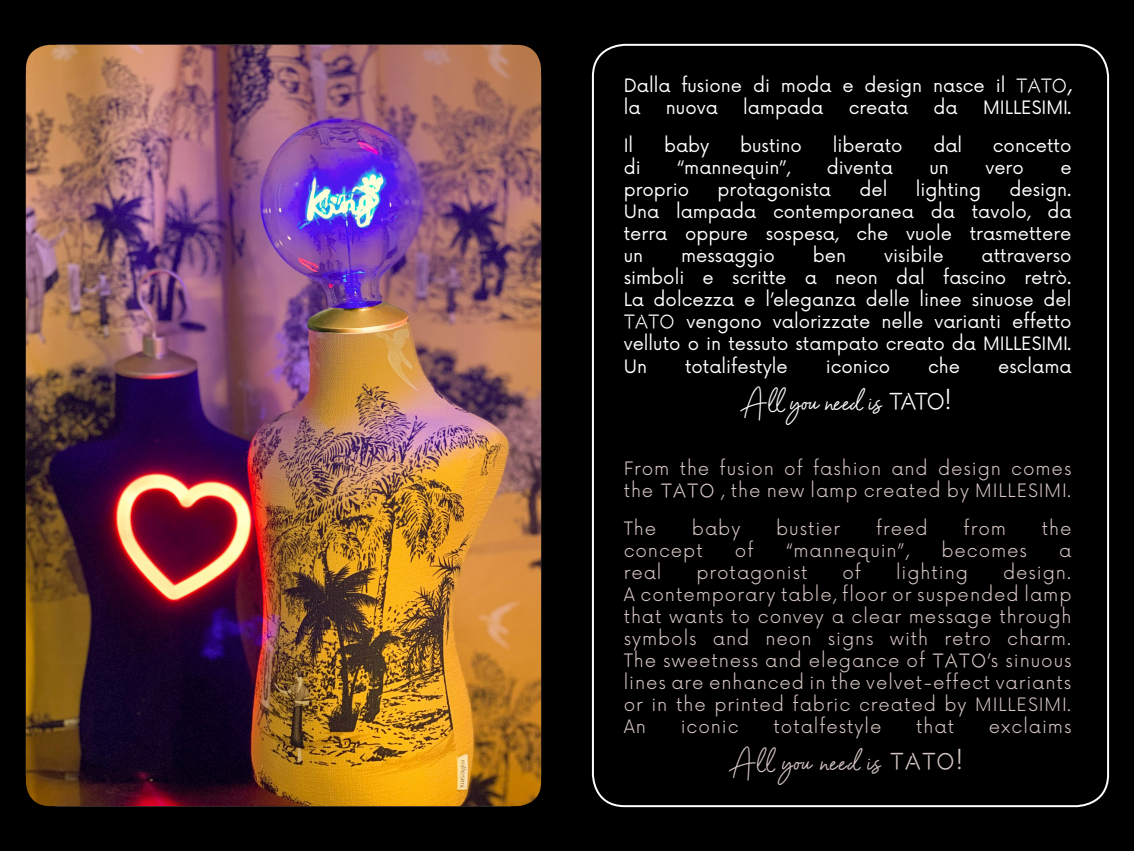
<style>
.page{position:relative;width:1134px;height:851px;background:#fff}
.page>*{position:absolute;margin:0;border:0;box-sizing:border-box;transform-origin:0 0}
.t1{font:24px "Barcelony";letter-spacing:.03em;color:#fff}
.t2{font:24px "Barcelony";letter-spacing:.05em;color:#d6c7c4}
.t3{font:18px/22px "Now";color:#fff;text-align:justify}
.t4{font:300 18px/22px "Now";letter-spacing:.05em;color:#d6c7c4;text-align:justify}
.s1{font-family:"Beon";font-weight:500;font-size:20px}
.s2{font-size:22px}
.s3{font-family:"Beon";font-weight:500}
.s4{font-family:"Now"}
</style>
<div class="page">
<div style="left:0;top:0;width:578px;height:850px;background:#000"></div>
<img style="left:26px;top:45px;width:515px;height:761px">
<div style="left:556px;top:0;width:578px;height:850px;background:#000"></div>
<p class="t3" style="left:624px;top:73px;width:449px">Dalla fusione di moda e design nasce il <span class="s1">TATO</span><span class="s2">, </span>la</p>
<p class="t3" style="left:666px;top:95px;width:54px">nuova</p>
<p class="t3" style="left:743px;top:95px;width:82px">lampada</p>
<p class="t3" style="left:849px;top:95px;width:61px">creata</p>
<p class="t3" style="left:934px;top:95px;width:26px">da</p>
<p class="t3" style="left:983px;top:95px;width:90px">MILLESIMI.</p>
<p class="t3" style="left:624px;top:133px;width:11px">Il</p>
<p class="t3" style="left:664px;top:133px;width:47px">baby</p>
<p class="t3" style="left:740px;top:133px;width:63px">bustino</p>
<p class="t3" style="left:833px;top:133px;width:71px">liberato</p>
<p class="t3" style="left:933px;top:133px;width:30px">dal</p>
<p class="t3" style="left:993px;top:133px;width:80px">concetto</p>
<p class="t3" style="left:624px;top:155px;width:19px">di</p>
<p class="t3" style="left:677px;top:155px;width:115px">“mannequin”,</p>
<p class="t3" style="left:827px;top:155px;width:68px">diventa</p>
<p class="t3" style="left:929px;top:155px;width:21px">un</p>
<p class="t3" style="left:985px;top:155px;width:40px">vero</p>
<p class="t3" style="left:1060px;top:155px;width:13px">e</p>
<p class="t3" style="left:624px;top:177px;width:67px">proprio</p>
<p class="t3" style="left:717px;top:177px;width:115px">protagonista</p>
<p class="t3" style="left:859px;top:177px;width:29px">del</p>
<p class="t3" style="left:916px;top:177px;width:67px">lighting</p>
<p class="t3" style="left:1009px;top:177px;width:64px">design.</p>
<p class="t3" style="left:624px;top:199px;width:449px">Una lampada contemporanea da tavolo, da terra oppure sospesa, che vuole trasmettere un</p>
<p class="t3" style="left:681px;top:243px;width:95px">messaggio</p>
<p class="t3" style="left:813px;top:243px;width:35px">ben</p>
<p class="t3" style="left:884px;top:243px;width:61px">visibile</p>
<p class="t3" style="left:624px;top:243px;width:449px;text-align:right">attraverso<br>simboli e scritte a neon dal fascino retrò.</p>
<p class="t3" style="left:624px;top:287px;width:449px">La dolcezza e l’eleganza delle linee sinuose del <span class="s1">TATO</span> vengono valorizzate nelle varianti effetto velluto o in tessuto stampato creato da MILLESIMI.</p>
<p class="t3" style="left:624px;top:353px;width:25px">Un</p>
<p class="t3" style="left:685px;top:353px;width:104px">totalifestyle</p>
<p class="t3" style="left:826px;top:353px;width:66px">iconico</p>
<p class="t3" style="left:928px;top:353px;width:33px">che</p>
<p class="t3" style="left:998px;top:353px;width:75px">esclama</p>
<p class="t1" style="left:743px;top:386px;width:210px">All you need is <span class="s3">TATO</span><span class="s4">!</span></p>
<p class="t4" style="left:624px;top:456px;width:449px">From the fusion of fashion and design comes the <span class="s1">TATO</span> , the new lamp created by MILLESIMI.</p>
<p class="t4" style="left:624px;top:516px;width:34px">The</p>
<p class="t4" style="left:692px;top:516px;width:50px">baby</p>
<p class="t4" style="left:776px;top:516px;width:66px">bustier</p>
<p class="t4" style="left:876px;top:516px;width:53px">freed</p>
<p class="t4" style="left:964px;top:516px;width:44px">from</p>
<p class="t4" style="left:1042px;top:516px;width:31px">the</p>
<p class="t4" style="left:624px;top:538px;width:81px">concept</p>
<p class="t4" style="left:735px;top:538px;width:20px">of</p>
<p class="t4" style="left:786px;top:538px;width:125px">“mannequin”,</p>
<p class="t4" style="left:941px;top:538px;width:87px">becomes</p>
<p class="t4" style="left:1059px;top:538px;width:14px">a</p>
<p class="t4" style="left:624px;top:560px;width:39px">real</p>
<p class="t4" style="left:696px;top:560px;width:113px">protagonist</p>
<p class="t4" style="left:842px;top:560px;width:20px">of</p>
<p class="t4" style="left:896px;top:560px;width:73px">lighting</p>
<p class="t4" style="left:1003px;top:560px;width:70px">design.</p>
<p class="t4" style="left:624px;top:582px;width:449px">A contemporary table, floor or suspended lamp that wants to convey a clear message through symbols and neon signs with retro charm.</p>
<p class="t4" style="left:624px;top:648px;width:449px">The sweetness and elegance of <span class="s1">TATO</span>’s sinuous lines are enhanced in the velvet-effect variants or in the printed fabric created by MILLESIMI.</p>
<p class="t4" style="left:624px;top:714px;width:24px">An</p>
<p class="t4" style="left:681px;top:714px;width:59px">iconic</p>
<p class="t4" style="left:773px;top:714px;width:109px">totalfestyle</p>
<p class="t4" style="left:916px;top:714px;width:39px">that</p>
<p class="t4" style="left:989px;top:714px;width:84px">exclaims</p>
<p class="t2" style="left:732px;top:746px;width:232px">All you need is <span class="s3">TATO</span><span class="s4">!</span></p>
</div>
